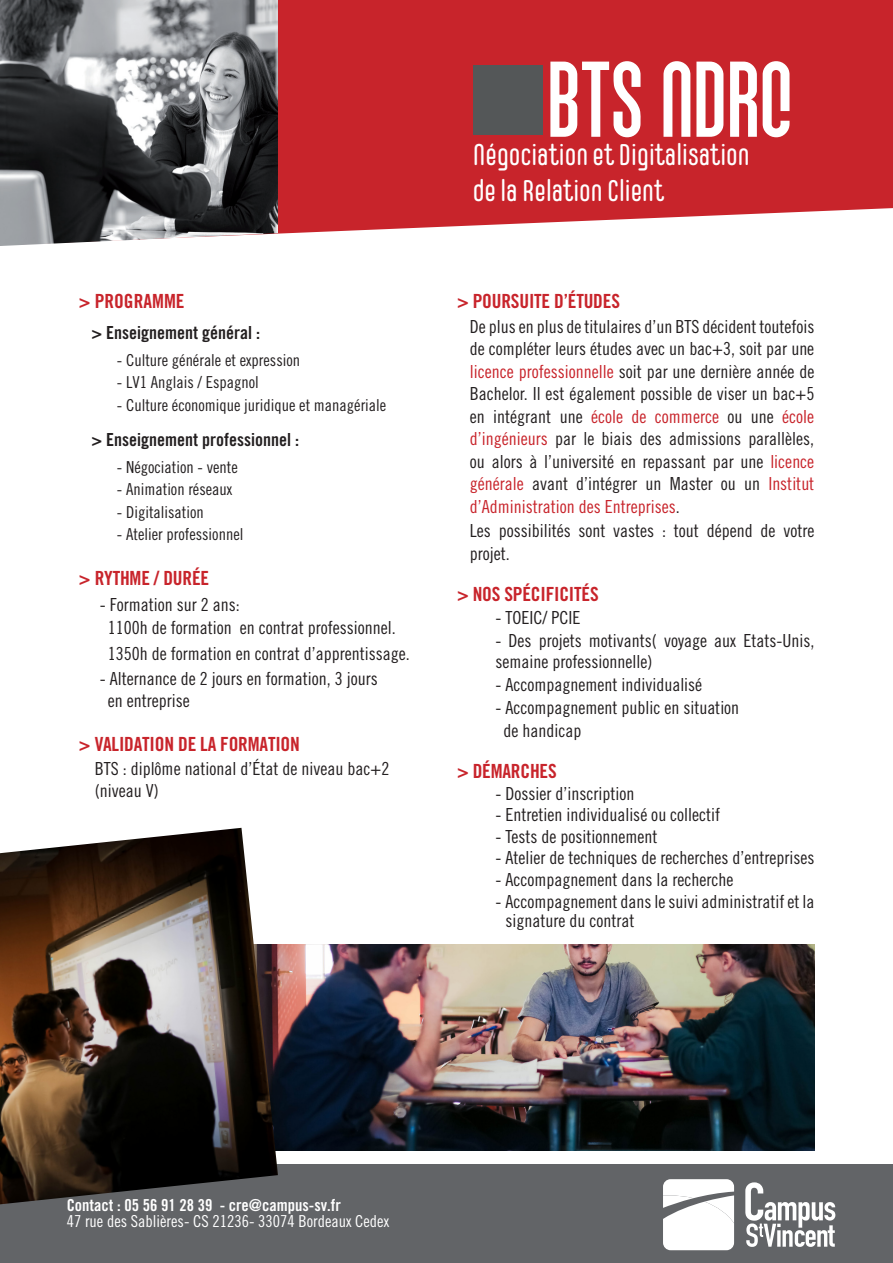
<style>
.page{position:relative;width:893px;height:1263px;background:#fff}
.page>*{position:absolute;margin:0;border:0;box-sizing:border-box;transform-origin:0 0}
.t1{font:700 44.4px "boa";color:#fff}
.t2{font:30px/36px "Carl Marx";color:#fff}
.t3{font:19.5px "Trade Gothic LT Std Bd Cn 20";letter-spacing:-.01em;color:#c8242b}
.t4{font:18px/22.5px "Trade Gothic LT Std Cn 18";color:#231f20}
.t5{font:18px "Trade Gothic LT Std Bd Cn 20";color:#231f20}
.t6{font:16.5px "Trade Gothic LT Std Cn 18";color:#231f20}
.t7{font:16.5px "Trade Gothic LT Std Bd Cn 20";color:#fff}
.t8{font:16.5px "Trade Gothic LT Std Cn 18";color:#fff}
.s1{color:#c8242b}
</style>
<div class="page">
<svg style="left:278px;top:0;width:615px;height:234px;background:#cb3339"></svg>
<div style="left:473px;top:65px;width:69px;height:70px;background:#545758"></div>
<img style="left:0;top:0;width:278px;height:246px">
<div style="left:0;top:1165px;width:893px;height:98px;background:#626467"></div>
<img style="left:278px;top:944px;width:536px;height:206px">
<img style="left:0;top:828px;width:278px;height:376px">
<svg style="left:550px;top:61px;width:239px;height:76px"></svg>
<svg style="left:663px;top:1179px;width:71px;height:71px;background:#edeeee"></svg>
<svg style="left:745px;top:1182px;width:90px;height:65px"></svg>
<p class="t3" style="left:79px;top:289px;width:107px">&gt; PROGRAMME</p>
<p class="t5" style="left:91px;top:322px;width:170px">&gt; Enseignement général :</p>
<p class="t6" style="left:117px;top:350px;width:185px">- Culture générale et expression</p>
<p class="t6" style="left:117px;top:373px;width:143px">- LV1 Anglais / Espagnol</p>
<p class="t6" style="left:117px;top:395px;width:271px">- Culture économique juridique et managériale</p>
<p class="t5" style="left:91px;top:429px;width:209px">&gt; Enseignement professionnel :</p>
<p class="t6" style="left:117px;top:457px;width:122px">- Négociation - vente</p>
<p class="t6" style="left:117px;top:480px;width:117px">- Animation réseaux</p>
<p class="t6" style="left:117px;top:502px;width:89px">- Digitalisation</p>
<p class="t6" style="left:117px;top:525px;width:128px">- Atelier professionnel</p>
<p class="t3" style="left:79px;top:566px;width:132px">&gt; RYTHME / DURÉE</p>
<p class="t4" style="left:108px;top:592px;width:289px;line-height:23.5px;text-indent:-8px">- Formation sur 2 ans:<br>1100h de formation en contrat professionnel.</p>
<p class="t4" style="left:108px;top:642px;width:303px">1350h de formation en contrat d’apprentissage.</p>
<p class="t4" style="left:108px;top:667px;width:271px;text-indent:-8px">- Alternance de 2 jours en formation, 3 jours en entreprise</p>
<p class="t3" style="left:79px;top:732px;width:223px">&gt; VALIDATION DE LA FORMATION</p>
<p class="t4" style="left:95px;top:758px;width:296px;line-height:21.9px">BTS : diplôme national d’État de niveau bac+2 (niveau V)</p>
<h2 class="t2" style="left:473px;top:136px;width:278px">Négociation et Digitalisation de la Relation Client</h2>
<h1 class="t1" style="left:472px;top:142px;width:309px">Négociation Relation Client</h1>
<p class="t3" style="left:457px;top:289px;width:164px">&gt; POURSUITE D’ÉTUDES</p>
<p class="t4" style="left:470px;top:315px;width:346px;text-align:justify">De plus en plus de titulaires d’un BTS décident toutefois de compléter leurs études avec un bac+3, soit par une <span class="s1">licence professionnelle</span> soit par une dernière année de Bachelor. Il est également possible de viser un bac+5 en intégrant une <span class="s1">école de commerce</span> ou une <span class="s1">école d’ingénieurs</span> par le biais des admissions parallèles, ou alors à l’université en repassant par une <span class="s1">licence générale</span> avant d’intégrer un Master ou un <span class="s1">Institut d’Administration des Entreprises</span>.</p>
<p class="t4" style="left:470px;top:519px;width:346px">Les possibilités sont vastes : tout dépend de votre projet.</p>
<p class="t3" style="left:457px;top:582px;width:143px">&gt; NOS SPÉCIFICITÉS</p>
<p class="t4" style="left:495px;top:606px;width:86px">- TOEIC/ PCIE</p>
<p class="t4" style="left:495px;top:630px;width:320px;line-height:21px">- Des projets motivants( voyage aux Etats-Unis, semaine professionnelle)</p>
<p class="t4" style="left:495px;top:673px;width:208px">- Accompagnement individualisé</p>
<p class="t4" style="left:503px;top:696px;width:237px;line-height:23.1px;text-indent:-8px">- Accompagnement public en situation de handicap</p>
<p class="t3" style="left:457px;top:759px;width:101px">&gt; DÉMARCHES</p>
<p class="t4" style="left:495px;top:782px;width:140px">- Dossier d’inscription</p>
<p class="t4" style="left:495px;top:803px;width:226px">- Entretien individualisé ou collectif</p>
<p class="t4" style="left:495px;top:825px;width:163px">- Tests de positionnement</p>
<p class="t4" style="left:495px;top:846px;width:320px">- Atelier de techniques de recherches d’entreprises</p>
<p class="t4" style="left:495px;top:868px;width:239px">- Accompagnement dans la recherche</p>
<p class="t4" style="left:505px;top:891px;width:310px;line-height:19.5px;text-indent:-10px">- Accompagnement dans le suivi administratif et la signature du contrat</p>
<p class="t7" style="left:67px;top:1194px;width:276px">Contact : 05 56 91 28 39 - cre@campus-sv.fr</p>
<p class="t8" style="left:67px;top:1211px;width:324px">47 rue des Sablières- CS 21236- 33074 Bordeaux Cedex</p>
<p class="t7" style="left:58px;top:1204px;width:277px">Contact : 05 56 91 28 39 - cre@svpbordeaux.</p>
</div>
